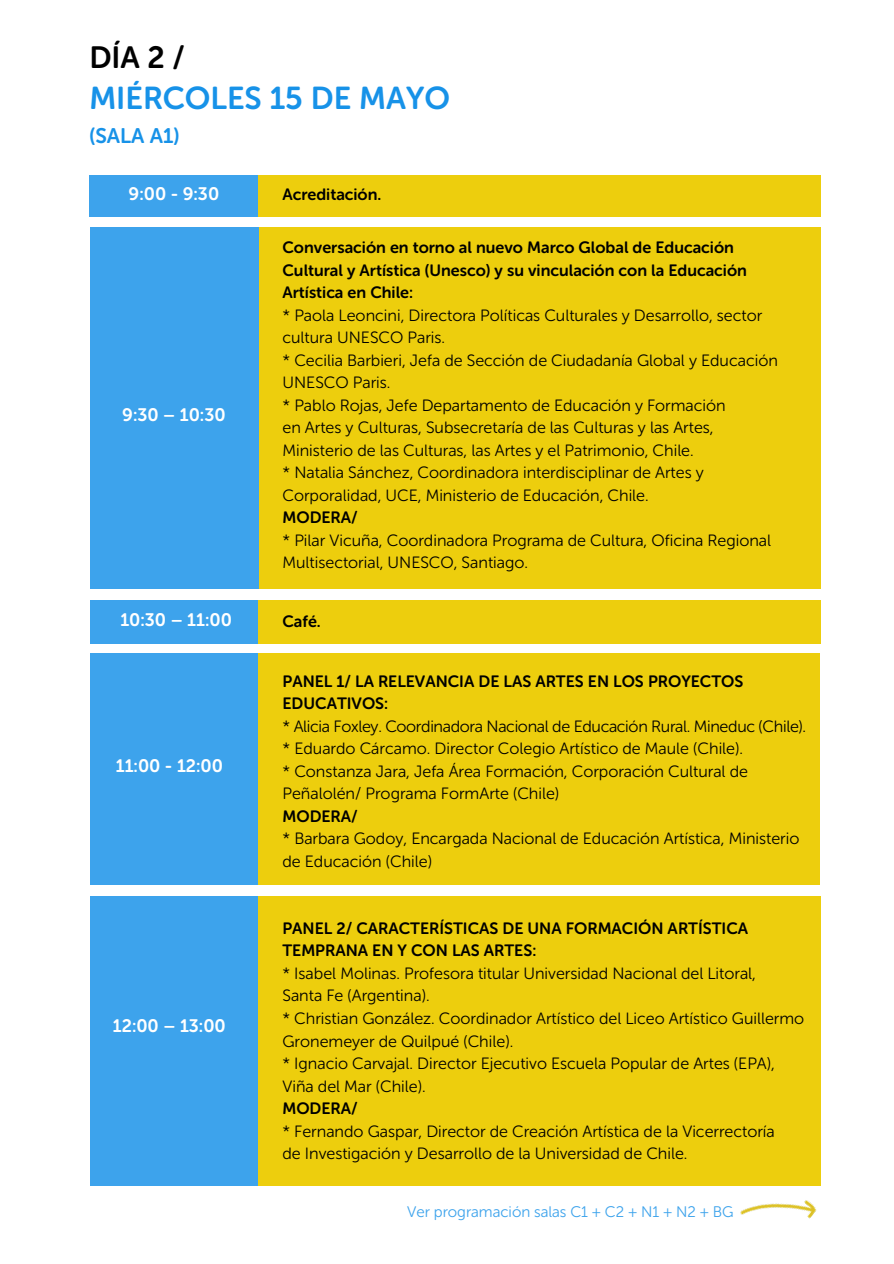
<style>
.page{position:relative;width:894px;height:1264px;background:#fff}
.page>*{position:absolute;margin:0;border:0;box-sizing:border-box;transform-origin:0 0}
.t1{font:31.5px "Museo Sans Rounded 700";color:#1792e8}
.t2{font:30.6px "Museo Sans Rounded 700";color:#000}
.t3{font:21px "Museo Sans Rounded 700";color:#1792e8}
.t4{font:18px "Museo Sans Rounded 700";color:#fff}
.t5{font:16.35px/22.5px "Museo Sans Rounded 300";color:#000}
.t6{font:16.35px/22.5px "Museo Sans Rounded 700";color:#000}
.t7{font:15.3px "Museo Sans Rounded 300";color:#3da3ec}
</style>
<div class="page">
<div style="left:258px;top:175px;width:562px;height:41px;background:#edce0d"></div>
<div style="left:90px;top:175px;width:168px;height:41px;background:#3da3ec"></div>
<div style="left:258px;top:227px;width:561px;height:361px;background:#edce0d"></div>
<div style="left:90px;top:227px;width:168px;height:361px;background:#3da3ec"></div>
<div style="left:90px;top:600px;width:172px;height:43px;background:#3da3ec"></div>
<div style="left:258px;top:600px;width:562px;height:43px;background:#edce0d"></div>
<div style="left:90px;top:653px;width:172px;height:232px;background:#3da3ec"></div>
<div style="left:258px;top:653px;width:561px;height:232px;background:#edce0d"></div>
<div style="left:90px;top:896px;width:172px;height:289px;background:#3da3ec"></div>
<div style="left:258px;top:896px;width:562px;height:289px;background:#edce0d"></div>
<img style="left:735px;top:1161px;width:86px;height:58px">
<h2 class="t2" style="left:89px;top:39px;width:97px">DÍA 2 /</h2>
<p class="t1" style="left:89px;top:79px;width:362px">MIÉRCOLES 15 DE MAYO</p>
<p class="t3" style="left:89px;top:123px;width:91px">(SALA A1)</p>
<h2 class="t4" style="left:128px;top:183px;width:92px">9:00 - 9:30</h2>
<h1 class="t6" style="left:282px;top:183px;width:100px">Acreditación.</h1>
<h2 class="t4" style="left:122px;top:404px;width:105px">9:30 – 10:30</h2>
<p class="t6" style="left:282px;top:236px;width:466px">Conversación en torno al nuevo Marco Global de Educación<br>Cultural y Artística (Unesco) y su vinculación con la Educación<br>Artística en Chile:</p>
<p class="t5" style="left:282px;top:304px;width:496px">* Paola Leoncini, Directora Políticas Culturales y Desarrollo, sector cultura UNESCO Paris.<br>* Cecilia Barbieri, Jefa de Sección de Ciudadanía Global y Educación UNESCO Paris.<br>* Pablo Rojas, Jefe Departamento de Educación y Formación<br>en Artes y Culturas, Subsecretaría de las Culturas y las Artes, Ministerio de las Culturas, las Artes y el Patrimonio, Chile.<br>* Natalia Sánchez, Coordinadora interdisciplinar de Artes y Corporalidad, UCE, Ministerio de Educación, Chile.</p>
<p class="t6" style="left:282px;top:506px;width:77px">MODERA/</p>
<p class="t5" style="left:282px;top:529px;width:490px">* Pilar Vicuña, Coordinadora Programa de Cultura, Oficina Regional<br>Multisectorial, UNESCO, Santiago.</p>
<h2 class="t4" style="left:120px;top:608px;width:113px">10:30 – 11:00</h2>
<h2 class="t6" style="left:282px;top:610px;width:40px">Café.</h2>
<h2 class="t4" style="left:116px;top:754px;width:109px">11:00 - 12:00</h2>
<p class="t4" style="left:113px;top:1014px;width:114px">12:00 – 13:00</p>
<p class="t6" style="left:282px;top:670px;width:462px">PANEL 1/ LA RELEVANCIA DE LAS ARTES EN LOS PROYECTOS<br>EDUCATIVOS:</p>
<p class="t5" style="left:282px;top:715px;width:525px">* Alicia Foxley. Coordinadora Nacional de Educación Rural. Mineduc (Chile). * Eduardo Cárcamo. Director Colegio Artístico de Maule (Chile).<br>* Constanza Jara, Jefa Área Formación, Corporación Cultural de Peñalolén/ Programa FormArte (Chile)</p>
<p class="t6" style="left:282px;top:805px;width:77px">MODERA/</p>
<p class="t5" style="left:282px;top:827px;width:518px">* Barbara Godoy, Encargada Nacional de Educación Artística, Ministerio de Educación (Chile)</p>
<p class="t6" style="left:282px;top:917px;width:467px">PANEL 2/ CARACTERÍSTICAS DE UNA FORMACIÓN ARTÍSTICA<br>TEMPRANA EN Y CON LAS ARTES:</p>
<p class="t5" style="left:282px;top:962px;width:523px">* Isabel Molinas. Profesora titular Universidad Nacional del Litoral,<br>Santa Fe (Argentina).<br>* Christian González. Coordinador Artístico del Liceo Artístico Guillermo Gronemeyer de Quilpué (Chile).<br>* Ignacio Carvajal. Director Ejecutivo Escuela Popular de Artes (EPA), Viña del Mar (Chile).</p>
<p class="t6" style="left:282px;top:1097px;width:77px">MODERA/</p>
<p class="t5" style="left:282px;top:1119px;width:493px">* Fernando Gaspar, Director de Creación Artística de la Vicerrectoría de Investigación y Desarrollo de la Universidad de Chile.</p>
<p class="t7" style="left:407px;top:1202px;width:328px">Ver programación salas C1 + C2 + N1 + N2 + BG</p>
</div>
